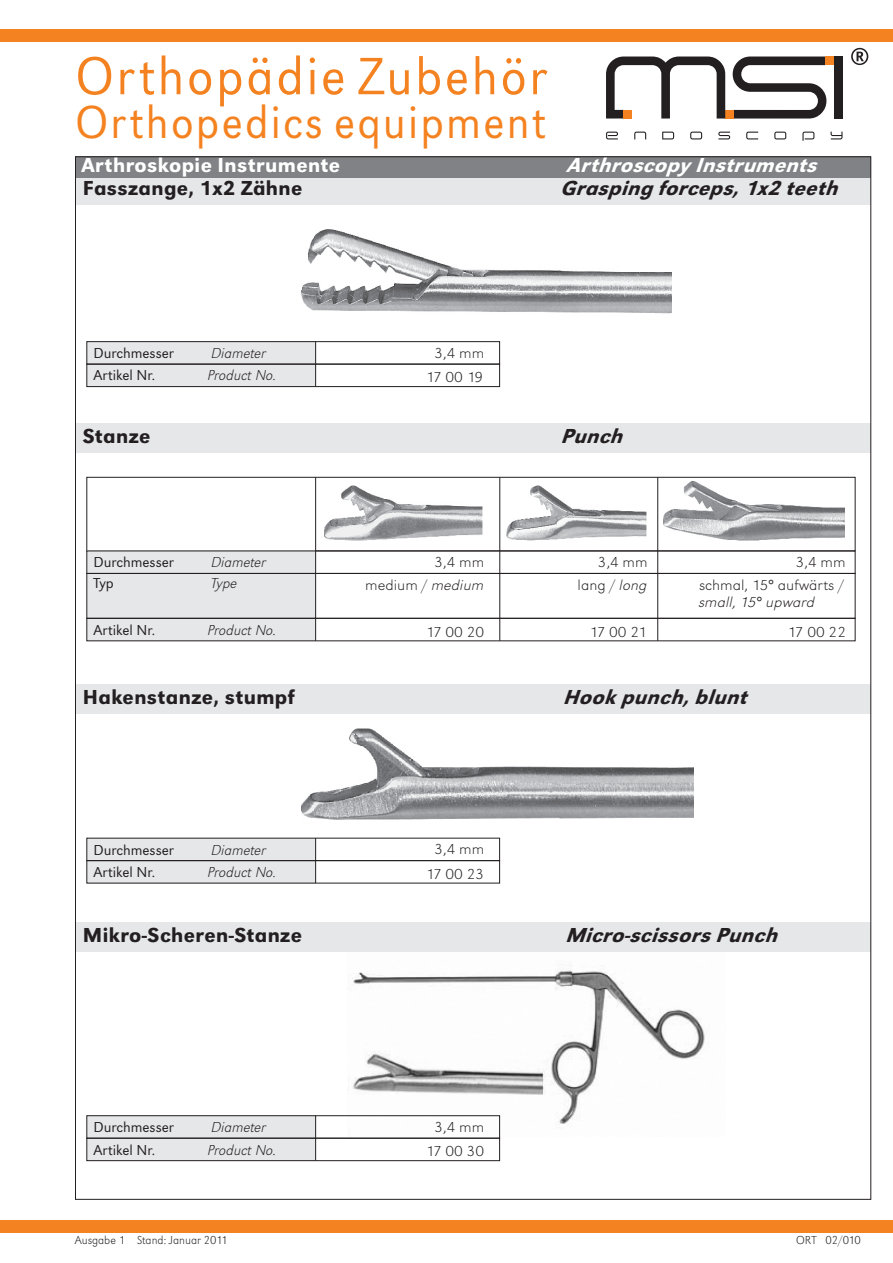
<style>
.page{position:relative;width:893px;height:1263px;background:#fff}
.page>*{position:absolute;margin:0;border:0;box-sizing:border-box;transform-origin:0 0}
.t1{font:55.35px "URW Grotesk T Ligh";letter-spacing:.05em;color:#f58220;scale:.94 1}
.t2{font:48px "URW Grotesk T Ligh";letter-spacing:.05em;color:#f58220;scale:.93 1}
.t3{font:italic 500 21px "URW Grotesk T";letter-spacing:.02em;color:#231f20}
.t4{font:500 21px "URW Grotesk T";letter-spacing:.02em;color:#231f20}
.t5{font:500 21px "URW Grotesk T";letter-spacing:.02em;color:#fff}
.t6{font:italic 500 21px "URW Grotesk T";letter-spacing:.02em;color:#fff}
.t7{font:15px/22.8px "URW Grotesk T Extr Ligh Extr Wide";color:#231f20;text-align:right}
.t8{font:15px "URW Grotesk T Ligh";color:#231f20}
.t9{font:15px "URW Grotesk T Extr Ligh,Italic";color:#231f20}
.t10{font:15px "URW Grotesk T Extr Ligh Extr Wide,Italic";color:#231f20}
.t11{font:12px "URW Grotesk T Extr Ligh";color:#231f20}
.s1{font-size:54.6px}
.s2{font-family:"URW Grotesk T Extr Ligh Extr Wide,Italic"}
</style>
<div class="page">
<div style="left:0;top:30px;width:893px;height:12px;background:#f58220"></div>
<div style="left:0;top:1220px;width:893px;height:12px;background:#f58220"></div>
<div style="left:75px;top:175px;width:796px;height:30px;background:#e6e7e9"></div>
<img style="left:347px;top:964px;width:358px;height:172px">
<div style="left:76px;top:157px;width:795px;height:21px;background:#808285"></div>
<img style="left:301px;top:229px;width:370px;height:85px">
<div style="left:87px;top:342px;width:229px;height:45px;background:#e6e7e9"></div>
<hr style="left:315px;top:342px;width:1px;height:45px;background:#231f20">
<div style="left:87px;top:341px;width:413px;height:23px;border:1px solid #231f20"></div>
<div style="left:87px;top:364px;width:413px;height:23px;border:1px solid #231f20"></div>
<div style="left:75px;top:423px;width:796px;height:29px;background:#e6e7e9"></div>
<div style="left:87px;top:477px;width:768px;height:74px;border:1px solid #231f20"></div>
<div style="left:87px;top:551px;width:229px;height:90px;background:#e6e7e9"></div>
<hr style="left:315px;top:477px;width:1px;height:164px;background:#231f20">
<div style="left:87px;top:551px;width:768px;height:23px;border:1px solid #231f20"></div>
<hr style="left:499px;top:477px;width:1px;height:164px;background:#231f20">
<div style="left:87px;top:618px;width:768px;height:23px;border:1px solid #231f20"></div>
<hr style="left:657px;top:477px;width:1px;height:164px;background:#231f20">
<img style="left:664px;top:481px;width:180px;height:60px">
<img style="left:506px;top:486px;width:140px;height:55px">
<img style="left:324px;top:485px;width:159px;height:56px">
<div style="left:75px;top:684px;width:796px;height:30px;background:#e6e7e9"></div>
<div style="left:87px;top:838px;width:229px;height:45px;background:#e6e7e9"></div>
<hr style="left:315px;top:838px;width:1px;height:45px;background:#231f20">
<div style="left:87px;top:860px;width:413px;height:23px;border:1px solid #231f20"></div>
<img style="left:301px;top:728px;width:393px;height:91px">
<div style="left:75px;top:922px;width:796px;height:30px;background:#e6e7e9"></div>
<div style="left:87px;top:1116px;width:229px;height:45px;background:#e6e7e9"></div>
<hr style="left:315px;top:1116px;width:1px;height:44px;background:#231f20">
<div style="left:87px;top:1115px;width:413px;height:23px;border:1px solid #231f20"></div>
<div style="left:87px;top:1138px;width:413px;height:23px;border:1px solid #231f20"></div>
<svg style="left:606px;top:132px;width:236px;height:9px"></svg>
<svg style="left:851px;top:48px;width:17px;height:17px"></svg>
<svg style="left:733px;top:57px;width:93px;height:62px"></svg>
<div style="left:834px;top:57px;width:8px;height:62px;background:#231f20"></div>
<div style="left:725px;top:110px;width:9px;height:9px;background:#f58220"></div>
<svg style="left:606px;top:57px;width:119px;height:62px"></svg>
<div style="left:623px;top:110px;width:9px;height:8px;background:#f58220"></div>
<div style="left:825px;top:57px;width:9px;height:8px;background:#f58220"></div>
<h1 class="t1" style="left:76px;top:52px;width:503px">Orthopädie <span class="s1">Zubehör</span></h1>
<h2 class="t2" style="left:76px;top:102px;width:507px">Orthopedics equipment</h2>
<h3 class="t5" style="left:81px;top:156px;width:260px">Arthroskopie Instrumente</h3>
<h3 class="t6" style="left:566px;top:156px;width:251px">Arthroscopy Instruments</h3>
<h3 class="t4" style="left:83px;top:179px;width:221px">Fasszange, 1x2 Zähne</h3>
<h3 class="t3" style="left:560px;top:179px;width:278px">Grasping forceps, 1x2 teeth</h3>
<p class="t8" style="left:94px;top:347px;width:82px">Durchmesser</p>
<p class="t9" style="left:211px;top:346px;width:56px">Diameter</p>
<p class="t7" style="left:434px;top:342px;width:51px">3,4 mm</p>
<p class="t8" style="left:94px;top:369px;width:63px">Artikel Nr.</p>
<p class="t9" style="left:208px;top:369px;width:70px">Product No.</p>
<p class="t7" style="left:426px;top:367px;width:59px">17 00 19</p>
<h3 class="t4" style="left:83px;top:427px;width:69px">Stanze</h3>
<h3 class="t3" style="left:560px;top:427px;width:63px">Punch</h3>
<p class="t8" style="left:94px;top:556px;width:82px">Durchmesser</p>
<p class="t9" style="left:211px;top:556px;width:56px">Diameter</p>
<p class="t8" style="left:94px;top:577px;width:22px">Typ</p>
<p class="t9" style="left:211px;top:576px;width:28px">Type</p>
<p class="t7" style="left:365px;top:574px;width:121px">medium / <span class="s2">medium</span></p>
<p class="t7" style="left:434px;top:552px;width:51px">3,4 mm</p>
<p class="t7" style="left:578px;top:552px;width:72px">3,4 mm lang / <span class="s2">long</span></p>
<p class="t7" style="left:796px;top:552px;width:51px">3,4 mm</p>
<p class="t7" style="left:699px;top:574px;width:147px">schmal, 15° aufwärts /</p>
<p class="t10" style="left:699px;top:595px;width:118px">small, 15° upward</p>
<p class="t8" style="left:94px;top:623px;width:63px">Artikel Nr.</p>
<p class="t9" style="left:208px;top:623px;width:70px">Product No.</p>
<p class="t7" style="left:426px;top:621px;width:60px">17 00 20</p>
<p class="t7" style="left:589px;top:621px;width:59px">17 00 21</p>
<p class="t7" style="left:787px;top:621px;width:60px">17 00 22</p>
<h3 class="t4" style="left:83px;top:688px;width:213px">Hakenstanze, stumpf</h3>
<h3 class="t3" style="left:563px;top:688px;width:184px">Hook punch, blunt</h3>
<p class="t8" style="left:94px;top:843px;width:82px">Durchmesser</p>
<p class="t9" style="left:211px;top:843px;width:56px">Diameter</p>
<p class="t7" style="left:434px;top:839px;width:51px">3,4 mm</p>
<p class="t8" style="left:94px;top:865px;width:63px">Artikel Nr.</p>
<p class="t9" style="left:208px;top:865px;width:70px">Product No.</p>
<p class="t7" style="left:426px;top:863px;width:60px">17 00 23</p>
<h3 class="t4" style="left:83px;top:926px;width:221px">Mikro-Scheren-Stanze</h3>
<h3 class="t3" style="left:565px;top:926px;width:213px">Micro-scissors Punch</h3>
<p class="t8" style="left:94px;top:1120px;width:82px">Durchmesser</p>
<p class="t9" style="left:211px;top:1120px;width:56px">Diameter</p>
<p class="t7" style="left:434px;top:1116px;width:51px">3,4 mm</p>
<p class="t8" style="left:94px;top:1143px;width:63px">Artikel Nr.</p>
<p class="t9" style="left:208px;top:1143px;width:70px">Product No.</p>
<p class="t7" style="left:426px;top:1141px;width:60px">17 00 30</p>
<p class="t11" style="left:75px;top:1234px;width:154px">Ausgabe 1 Stand: Januar 2011</p>
<p class="t11" style="left:796px;top:1234px;width:66px">ORT 02/010</p>
</div>
